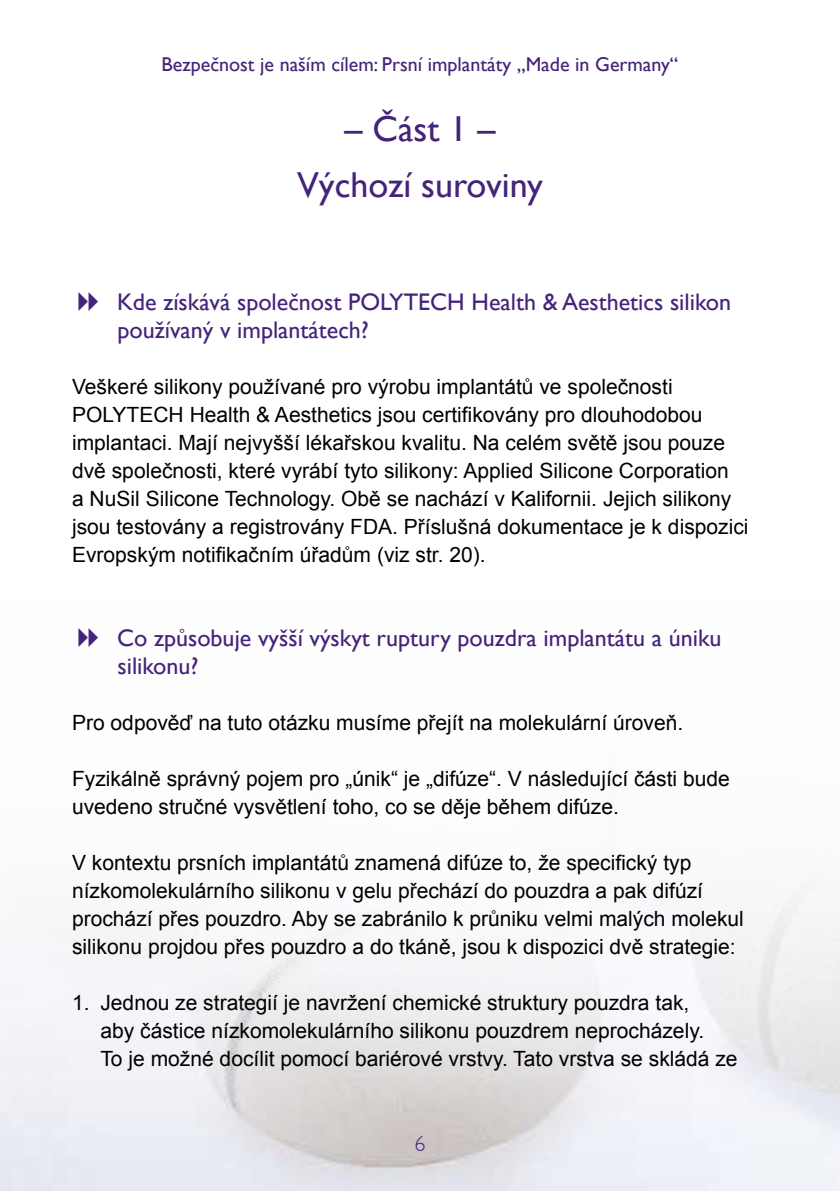
<style>
.page{position:relative;width:840px;height:1191px;background:#fff}
.page>*{position:absolute;margin:0;border:0;box-sizing:border-box;transform-origin:0 0}
.t1{font:36px/56px "Gill Sans";color:#44237a;text-align:center}
.t2{font:24px/28px "Gill Sans";color:#44237a}
.t3{font:300 22px "Gill Light S Si";color:#44237a}
.t4{font:21px/28px "Arial";color:#000}
.t5{font:20px "Gill Sans";color:#44237a}
</style>
<div class="page">
<p class="t5" style="left:161px;top:52px;width:518px">Bezpečnost je naším cílem: Prsní implantáty „Made in Germany“</p>
<h1 class="t1" style="left:297px;top:102px;width:247px">– Část 1 –<br>Výchozí suroviny</h1>
<p class="t2" style="left:117px;top:288px;width:615px">Kde získává společnost POLYTECH Health &amp; Aesthetics silikon používaný v implantátech?</p>
<p class="t4" style="left:72px;top:372px;width:677px">Veškeré silikony používané pro výrobu implantátů ve společnosti POLYTECH Health &amp; Aesthetics jsou certifikovány pro dlouhodobou implantaci. Mají nejvyšší lékařskou kvalitu. Na celém světě jsou pouze dvě společnosti, které vyrábí tyto silikony: Applied Silicone Corporation<br>a NuSil Silicone Technology. Obě se nachází v Kalifornii. Jejich silikony jsou testovány a registrovány FDA. Příslušná dokumentace je k dispozici Evropským notifikačním úřadům (viz str. 20).</p>
<p class="t2" style="left:117px;top:624px;width:605px">Co způsobuje vyšší výskyt ruptury pouzdra implantátu a úniku silikonu?</p>
<p class="t4" style="left:72px;top:708px;width:612px">Pro odpověď na tuto otázku musíme přejít na molekulární úroveň.</p>
<p class="t4" style="left:72px;top:764px;width:659px">Fyzikálně správný pojem pro „únik“ je „difúze“. V následující části bude uvedeno stručné vysvětlení toho, co se děje během difúze.</p>
<p class="t4" style="left:72px;top:848px;width:673px">V kontextu prsních implantátů znamená difúze to, že specifický typ nízkomolekulárního silikonu v gelu přechází do pouzdra a pak difúzí prochází přes pouzdro. Aby se zabránilo k průniku velmi malých molekul silikonu projdou přes pouzdro a do tkáně, jsou k dispozici dvě strategie:</p>
<p class="t4" style="left:100px;top:988px;width:638px;text-indent:-28px">1. Jednou ze strategií je navržení chemické struktury pouzdra tak,<br>aby částice nízkomolekulárního silikonu pouzdrem neprocházely.<br>To je možné docílit pomocí bariérové vrstvy. Tato vrstva se skládá ze</p>
<p class="t3" style="left:414px;top:1131px;width:12px">6</p>
</div>
